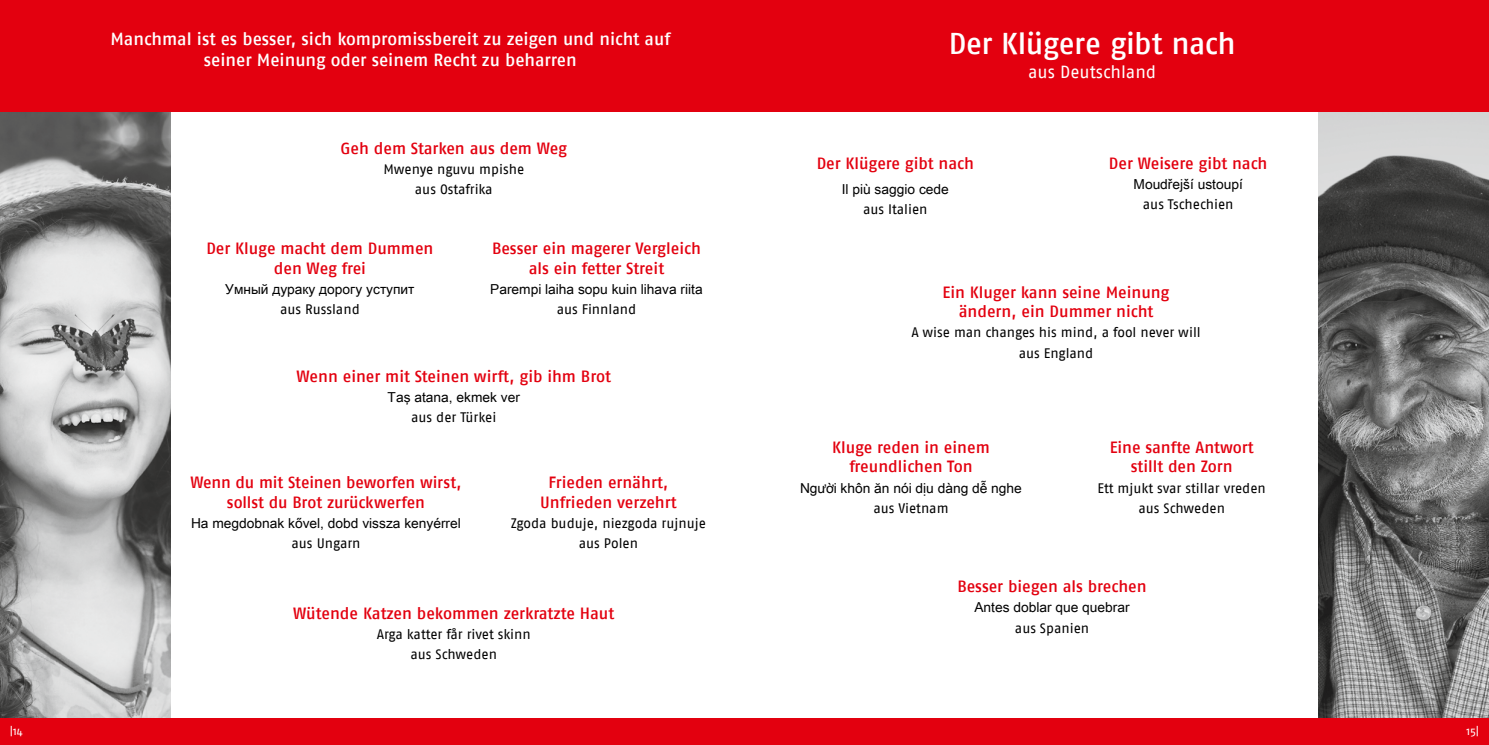
<style>
.page{position:relative;width:1489px;height:745px;background:#fff}
.page>*{position:absolute;margin:0;border:0;box-sizing:border-box;transform-origin:0 0}
.t1{font:500 30px "Fago No";letter-spacing:-.015em;color:#fff}
.t2{font:500 17.5px/21px "Fago No";letter-spacing:-.005em;color:#fff;text-align:center}
.t3{font:17.5px "Fago No";color:#fff}
.t4{font:500 16.25px/19.5px "Fago No";letter-spacing:-.005em;color:#e3000f;text-align:center}
.t5{font:13.75px/20.1px "Fago No";color:#000;text-align:center}
.t6{font:13.75px "Arial Unicode MS";color:#000}
.t7{font:11.25px "Fago No";color:#fff}
</style>
<div class="page">
<img style="left:0;top:112px;width:170px;height:606px">
<img style="left:1318px;top:112px;width:170px;height:606px">
<div style="left:0;top:0;width:1488px;height:112px;background:#e3000f"></div>
<div style="left:0;top:718px;width:1488px;height:26px;background:#e3000f"></div>
<p class="t2" style="left:110px;top:28px;width:561px">Manchmal ist es besser, sich kompromissbereit zu zeigen und nicht auf seiner Meinung oder seinem Recht zu beharren</p>
<p class="t4" style="left:340px;top:138px;width:228px">Geh dem Starken aus dem Weg</p>
<p class="t5" style="left:383px;top:159px;width:142px">Mwenye nguvu mpishe aus Ostafrika</p>
<p class="t4" style="left:206px;top:238px;width:229px">Der Kluge macht dem Dummen den Weg frei</p>
<p class="t6" style="left:225px;top:279px;width:191px">Умный дураку дорогу уступит</p>
<p class="t5" style="left:280px;top:299px;width:81px">aus Russland</p>
<p class="t4" style="left:492px;top:238px;width:210px">Besser ein magerer Vergleich als ein fetter Streit</p>
<p class="t6" style="left:490px;top:279px;width:214px">Parempi laiha sopu kuin lihava riita</p>
<p class="t5" style="left:556px;top:299px;width:81px">aus Finnland</p>
<p class="t4" style="left:296px;top:366px;width:316px">Wenn einer mit Steinen wirft, gib ihm Brot</p>
<p class="t6" style="left:387px;top:387px;width:134px">Taş atana, ekmek ver</p>
<p class="t5" style="left:411px;top:407px;width:87px">aus der Türkei</p>
<p class="t4" style="left:190px;top:472px;width:273px">Wenn du mit Steinen beworfen wirst, sollst du Brot zurückwerfen</p>
<p class="t6" style="left:191px;top:513px;width:271px">Ha megdobnak kővel, dobd vissza kenyérrel</p>
<p class="t5" style="left:291px;top:533px;width:70px">aus Ungarn</p>
<p class="t4" style="left:540px;top:472px;width:138px">Frieden ernährt,<br>Unfrieden verzehrt</p>
<p class="t5" style="left:511px;top:512px;width:197px">Zgoda buduje, niezgoda rujnuje aus Polen</p>
<p class="t4" style="left:293px;top:602px;width:323px">Wütende Katzen bekommen zerkratzte Haut</p>
<p class="t5" style="left:376px;top:623px;width:156px">Arga katter får rivet skinn aus Schweden</p>
<h1 class="t1" style="left:948px;top:26px;width:288px">Der Klügere gibt nach</h1>
<p class="t3" style="left:1028px;top:62px;width:130px">aus Deutschland</p>
<p class="t4" style="left:816px;top:153px;width:159px">Der Klügere gibt nach</p>
<p class="t6" style="left:841px;top:179px;width:109px">Il più saggio cede</p>
<p class="t5" style="left:863px;top:199px;width:66px">aus Italien</p>
<p class="t4" style="left:1108px;top:153px;width:160px">Der Weisere gibt nach</p>
<p class="t6" style="left:1133px;top:174px;width:111px">Moudřejší ustoupí</p>
<p class="t5" style="left:1142px;top:194px;width:92px">aus Tschechien</p>
<p class="t4" style="left:942px;top:282px;width:228px">Ein Kluger kann seine Meinung ändern, ein Dummer nicht</p>
<p class="t5" style="left:911px;top:322px;width:291px">A wise man changes his mind, a fool never will aus England</p>
<p class="t4" style="left:832px;top:437px;width:159px">Kluge reden in einem freundlichen Ton</p>
<p class="t6" style="left:800px;top:477px;width:223px">Người khôn ăn nói dịu dàng dễ nghe</p>
<p class="t5" style="left:873px;top:497px;width:77px">aus Vietnam</p>
<p class="t4" style="left:1109px;top:437px;width:146px">Eine sanfte Antwort stillt den Zorn</p>
<p class="t5" style="left:1097px;top:477px;width:170px">Ett mjukt svar stillar vreden aus Schweden</p>
<p class="t4" style="left:957px;top:576px;width:191px">Besser biegen als brechen</p>
<p class="t6" style="left:974px;top:597px;width:157px">Antes doblar que quebrar</p>
<p class="t5" style="left:1014px;top:617px;width:76px">aus Spanien</p>
<p class="t7" style="left:10px;top:724px;width:14px">|14</p>
<p class="t7" style="left:1466px;top:724px;width:14px">15|</p>
</div>
